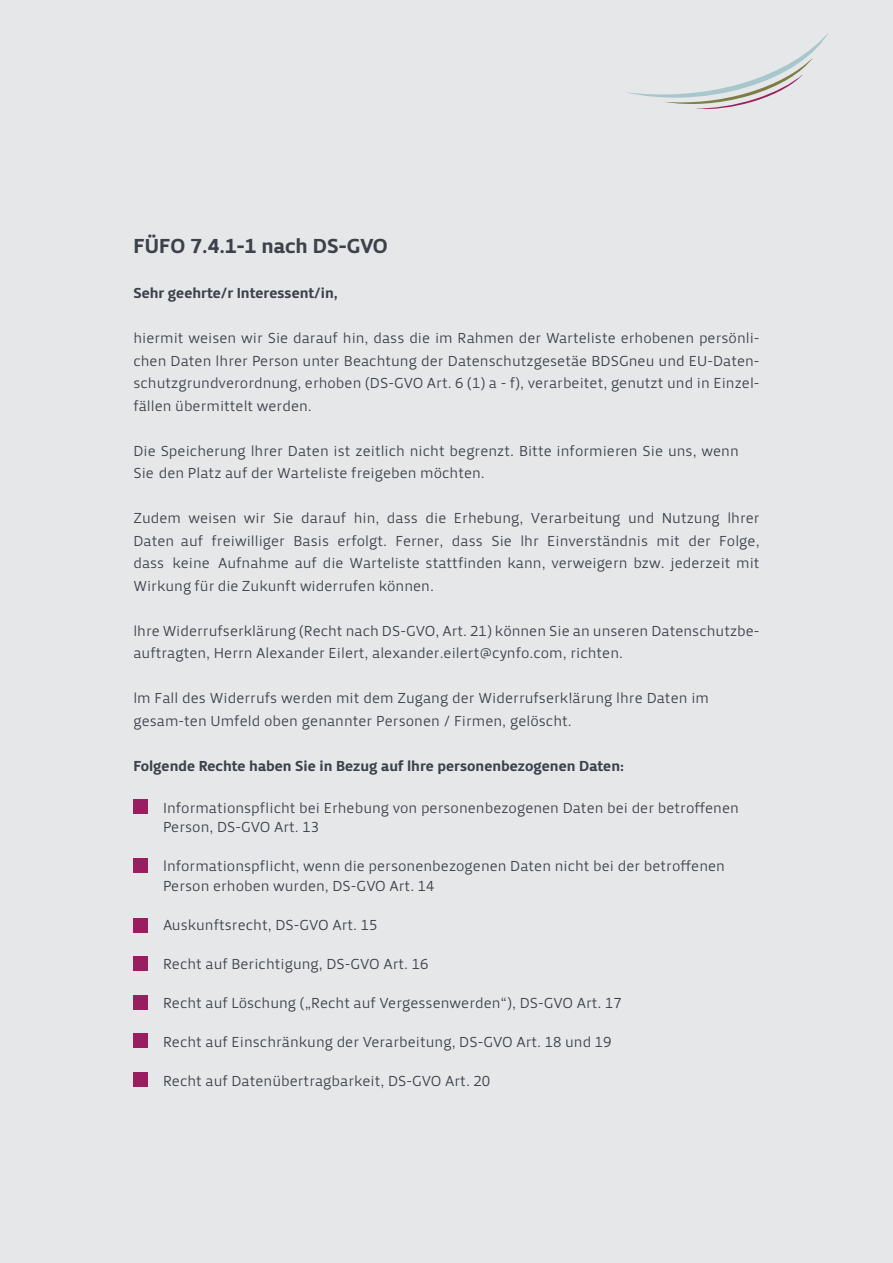
<style>
.page{position:relative;width:893px;height:1263px;background:#e6e7e9}
.page>*{position:absolute;margin:0;border:0;box-sizing:border-box;transform-origin:0 0}
.t1{font:21px "Priva Four Pro";color:#3c424a}
.t2{font:15px/22.5px "Priva One Pro";color:#3c424a}
.t3{font:15px "Priva Four Pro";color:#3c424a}
</style>
<div class="page">
<svg style="left:626px;top:32px;width:203px;height:77px"></svg>
<div style="left:133px;top:799px;width:15px;height:15px;background:#991e5f"></div>
<div style="left:133px;top:859px;width:15px;height:14px;background:#991e5f"></div>
<div style="left:133px;top:918px;width:15px;height:14px;background:#991e5f"></div>
<div style="left:133px;top:956px;width:15px;height:15px;background:#991e5f"></div>
<div style="left:133px;top:995px;width:15px;height:14px;background:#991e5f"></div>
<div style="left:133px;top:1033px;width:15px;height:15px;background:#991e5f"></div>
<div style="left:133px;top:1072px;width:15px;height:14px;background:#991e5f"></div>
<h1 class="t1" style="left:134px;top:233px;width:256px">FÜFO 7.4.1-1 nach DS-GVO</h1>
<p class="t3" style="left:133px;top:283px;width:206px">Sehr geehrte/r Interessent/in,</p>
<p class="t2" style="left:133px;top:327px;width:628px;text-align:justify">hiermit weisen wir Sie darauf hin, dass die im Rahmen der Warteliste erhobenen persönli&shy;chen Daten lhrer Person unter Beachtung der Datenschutzgesetäe BDSGneu und EU-Daten&shy;schutzgrundverordnung, erhoben (DS-GVO Art. 6 (1) a - f), verarbeitet, genutzt und in Einzel&shy;fällen übermittelt werden.</p>
<p class="t2" style="left:133px;top:439px;width:607px">Die Speicherung lhrer Daten ist zeitlich nicht begrenzt. Bitte informieren Sie uns, wenn<br>Sie den Platz auf der Warteliste freigeben möchten.</p>
<p class="t2" style="left:133px;top:507px;width:628px;text-align:justify">Zudem weisen wir Sie darauf hin, dass die Erhebung, Verarbeitung und Nutzung lhrer Daten auf freiwilliger Basis erfolgt. Ferner, dass Sie lhr Einverständnis mit der Folge, dass keine Aufnahme auf die Warteliste stattfinden kann, verweigern bzw. jederzeit mit Wirkung für die Zukunft widerrufen können.</p>
<p class="t2" style="left:133px;top:619px;width:628px">lhre Widerrufserklärung (Recht nach DS-GVO, Art. 21) können Sie an unseren Datenschutzbe&shy;auftragten, Herrn Alexander Eilert, alexander.eilert@cynfo.com, richten.</p>
<p class="t2" style="left:133px;top:687px;width:577px">lm Fall des Widerrufs werden mit dem Zugang der Widerrufserk!ärung lhre Daten im gesam-ten Umfeld oben genannter Personen / Firmen, gelöscht.</p>
<p class="t3" style="left:133px;top:756px;width:492px">Folgende Rechte haben Sie in Bezug auf lhre personenbezogenen Daten:</p>
<p class="t2" style="left:163px;top:798px;width:577px;line-height:19.5px">Informationspflicht bei Erhebung von personenbezogenen Daten bei der betroffenen<br>Person, DS-GVO Art. 13</p>
<p class="t2" style="left:163px;top:856px;width:563px;line-height:19.5px">lnformationspflicht, wenn die personenbezogenen Daten nicht bei der betroffenen<br>Person erhoben wurden, DS-GVO Art. 14</p>
<p class="t2" style="left:163px;top:913px;width:216px">Auskunftsrecht, DS-GVO Art. 15</p>
<p class="t2" style="left:163px;top:952px;width:267px">Recht auf Berichtigung, DS-GVO Art. 16</p>
<p class="t2" style="left:163px;top:991px;width:460px">Recht auf Löschung („Recht auf Vergessenwerden“), DS-GVO Art. 17</p>
<p class="t2" style="left:163px;top:1030px;width:450px">Recht auf Einschränkung der Verarbeitung, DS-GVO Art. 18 und 19</p>
<p class="t2" style="left:163px;top:1069px;width:329px">Recht auf Datenübertragbarkeit, DS-GVO Art. 20</p>
</div>
